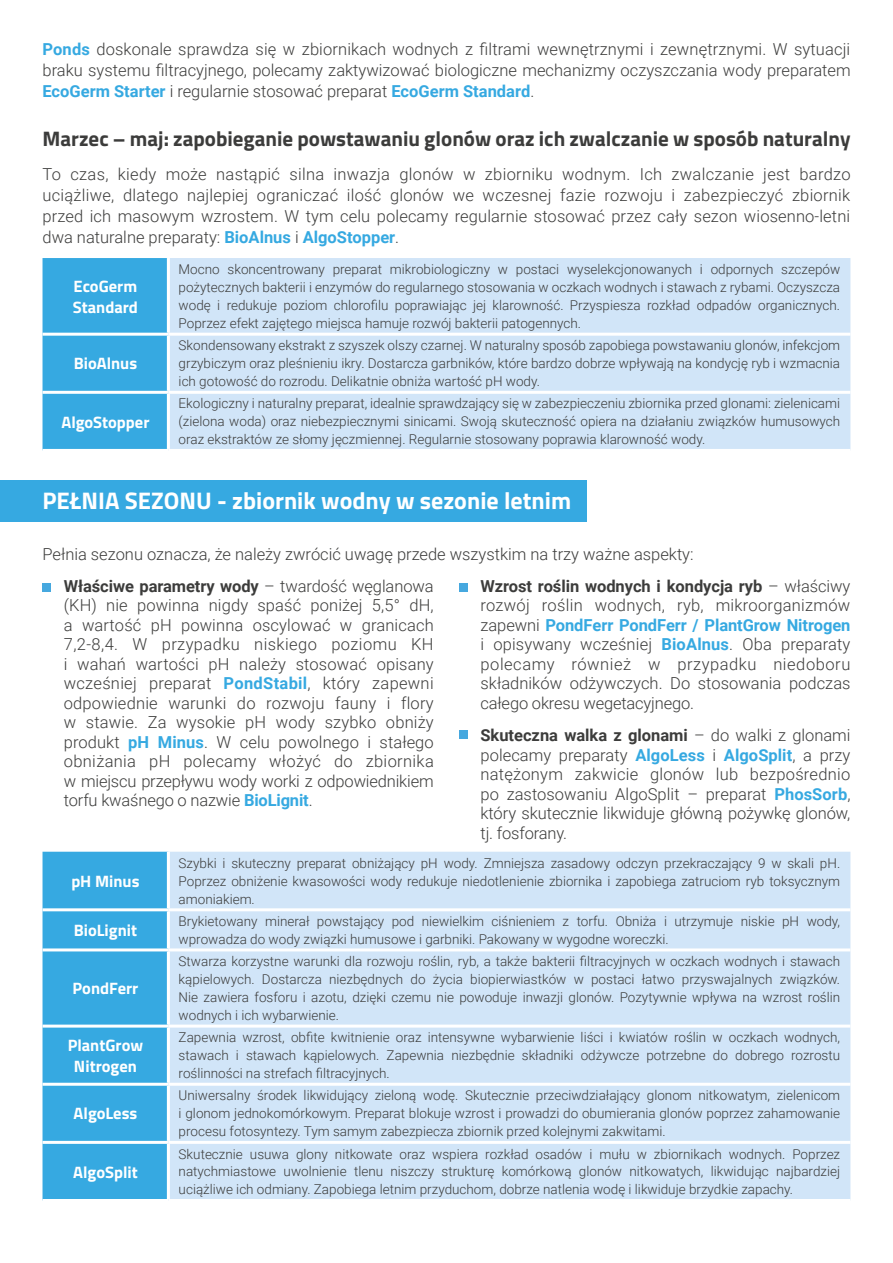
<style>
.page{position:relative;width:893px;height:1263px;background:#fff}
.page>*{position:absolute;margin:0;border:0;box-sizing:border-box;transform-origin:0 0}
.t1{font:700 24px "Titillium";color:#fff}
.t2{font:700 21px "Titillium";color:#3c3c3b}
.t3{font:300 16.5px/19.5px "Roboto";color:#3c3c3b;text-align:justify}
.t4{font:700 16.5px/21px "Titillium";color:#fff}
.t5{font:300 13.5px/18px "Roboto";color:#3c3c3b;text-align:justify}
.s1{font-weight:700;color:#36a9e1}
.s2{font-weight:700}
</style>
<div class="page">
<div style="left:43px;top:258px;width:124px;height:191px;background:#36a9e1"></div>
<div style="left:170px;top:258px;width:680px;height:191px;background:#d1e5f8"></div>
<hr style="left:43px;top:333px;width:125px;height:3px;background:#fff">
<hr style="left:43px;top:391px;width:125px;height:3px;background:#fff">
<hr style="left:168px;top:391px;width:682px;height:3px;background:#fff">
<hr style="left:168px;top:333px;width:682px;height:3px;background:#fff">
<div style="left:0;top:480px;width:587px;height:42px;background:#36a9e1"></div>
<div style="left:43px;top:583px;width:8px;height:8px;background:#46a8df"></div>
<div style="left:459px;top:583px;width:8px;height:8px;background:#46a8df"></div>
<div style="left:459px;top:730px;width:8px;height:8px;background:#46a8df"></div>
<div style="left:43px;top:852px;width:124px;height:347px;background:#36a9e1"></div>
<div style="left:170px;top:852px;width:680px;height:347px;background:#d1e5f8"></div>
<hr style="left:43px;top:908px;width:125px;height:3px;background:#fff">
<hr style="left:43px;top:1141px;width:125px;height:3px;background:#fff">
<hr style="left:168px;top:908px;width:682px;height:3px;background:#fff">
<hr style="left:168px;top:1141px;width:682px;height:3px;background:#fff">
<hr style="left:43px;top:948px;width:125px;height:3px;background:#fff">
<hr style="left:168px;top:948px;width:682px;height:3px;background:#fff">
<hr style="left:43px;top:1024px;width:125px;height:3px;background:#fff">
<hr style="left:168px;top:1024px;width:682px;height:3px;background:#fff">
<hr style="left:43px;top:1083px;width:125px;height:3px;background:#fff">
<hr style="left:168px;top:1083px;width:682px;height:3px;background:#fff">
<p class="t3" style="left:43px;top:38px;width:810px;line-height:21px"><span class="s1">Ponds</span> doskonale sprawdza się w zbiornikach wodnych z filtrami wewnętrznymi i zewnętrznymi. W sytuacji braku systemu filtracyjnego, polecamy zaktywizować biologiczne mechanizmy oczyszczania wody preparatem <span class="s1">EcoGerm Starter</span> i regularnie stosować preparat <span class="s1">EcoGerm Standard</span>.</p>
<h2 class="t2" style="left:43px;top:122px;width:809px">Marzec – maj: zapobieganie powstawaniu glonów oraz ich zwalczanie w sposób naturalny</h2>
<p class="t3" style="left:43px;top:163px;width:810px;line-height:21px">To czas, kiedy może nastąpić silna inwazja glonów w zbiorniku wodnym. Ich zwalczanie jest bardzo uciążliwe, dlatego najlepiej ograniczać ilość glonów we wczesnej fazie rozwoju i zabezpieczyć zbiornik przed ich masowym wzrostem. W tym celu polecamy regularnie stosować przez cały sezon wiosenno-letni dwa naturalne preparaty: <span class="s1">BioAlnus</span> i <span class="s1">AlgoStopper</span>.</p>
<p class="t4" style="left:73px;top:275px;width:67px">EcoGerm<br>Standard</p>
<p class="t5" style="left:179px;top:260px;width:663px">Mocno skoncentrowany preparat mikrobiologiczny w postaci wyselekcjonowanych i odpornych szczepów pożytecznych bakterii i enzymów do regularnego stosowania w oczkach wodnych i stawach z rybami. Oczyszcza wodę i redukuje poziom chlorofilu poprawiając jej klarowność. Przyspiesza rozkład odpadów organicznych.<br>Poprzez efekt zajętego miejsca hamuje rozwój bakterii patogennych.</p>
<p class="t4" style="left:74px;top:352px;width:65px">BioAlnus</p>
<p class="t4" style="left:61px;top:410px;width:90px">AlgoStopper</p>
<p class="t5" style="left:179px;top:336px;width:663px">Skondensowany ekstrakt z szyszek olszy czarnej. W naturalny sposób zapobiega powstawaniu glonów, infekcjom grzybiczym oraz pleśnieniu ikry. Dostarcza garbników, które bardzo dobrze wpływają na kondycję ryb i wzmacnia ich gotowość do rozrodu. Delikatnie obniża wartość pH wody.</p>
<p class="t5" style="left:179px;top:394px;width:663px">Ekologiczny i naturalny preparat, idealnie sprawdzający się w zabezpieczeniu zbiornika przed glonami: zielenicami (zielona woda) oraz niebezpiecznymi sinicami. Swoją skuteczność opiera na działaniu związków humusowych oraz ekstraktów ze słomy jęczmiennej. Regularnie stosowany poprawia klarowność wody.</p>
<h1 class="t1" style="left:43px;top:482px;width:530px">PEŁNIA SEZONU - zbiornik wodny w sezonie letnim</h1>
<p class="t3" style="left:64px;top:537px;width:631px;line-height:32.2px;text-indent:-21px">Pełnia sezonu oznacza, że należy zwrócić uwagę przede wszystkim na trzy ważne aspekty:<br><span class="s2">Właściwe parametry wody</span> – twardość węglanowa</p>
<p class="t3" style="left:64px;top:595px;width:372px">(KH) nie powinna nigdy spaść poniżej 5,5° dH, a wartość pH powinna oscylować w granicach 7,2-8,4. W przypadku niskiego poziomu KH i wahań wartości pH należy stosować opisany wcześniej preparat <span class="s1">PondStabil</span>, który zapewni odpowiednie warunki do rozwoju fauny i flory w stawie. Za wysokie pH wody szybko obniży produkt <span class="s1">pH Minus</span>. W celu powolnego i stałego obniżania pH polecamy włożyć do zbiornika w miejscu przepływu wody worki z odpowiednikiem torfu kwaśnego o nazwie <span class="s1">BioLignit</span>.</p>
<p class="t3" style="left:480px;top:576px;width:371px"><span class="s2">Wzrost roślin wodnych i kondycja ryb</span> – właściwy rozwój roślin wodnych, ryb, mikroorganizmów zapewni <span class="s1">PondFerr PondFerr / PlantGrow Nitrogen </span>i opisywany wcześniej <span class="s1">BioAlnus</span>. Oba preparaty polecamy również w przypadku niedoboru składników odżywczych. Do stosowania podczas całego okresu wegetacyjnego.</p>
<p class="t3" style="left:480px;top:725px;width:371px"><span class="s2">Skuteczna walka z glonami</span> – do walki z glonami polecamy preparaty <span class="s1">AlgoLess</span> i <span class="s1">AlgoSplit</span>, a przy natężonym zakwicie glonów lub bezpośrednio po zastosowaniu AlgoSplit – preparat <span class="s1">PhosSorb</span>, który skutecznie likwiduje główną pożywkę glonów, tj. fosforany.</p>
<p class="t4" style="left:71px;top:870px;width:70px">pH Minus</p>
<p class="t5" style="left:179px;top:853px;width:663px">Szybki i skuteczny preparat obniżający pH wody. Zmniejsza zasadowy odczyn przekraczający 9 w skali pH.<br>Poprzez obniżenie kwasowości wody redukuje niedotlenienie zbiornika i zapobiega zatruciom ryb toksycznym amoniakiem.</p>
<p class="t4" style="left:74px;top:919px;width:65px">BioLignit</p>
<p class="t5" style="left:179px;top:912px;width:663px">Brykietowany minerał powstający pod niewielkim ciśnieniem z torfu. Obniża i utrzymuje niskie pH wody, wprowadza do wody związki humusowe i garbniki. Pakowany w wygodne woreczki.</p>
<p class="t4" style="left:73px;top:977px;width:67px">PondFerr</p>
<p class="t5" style="left:179px;top:952px;width:663px">Stwarza korzystne warunki dla rozwoju roślin, ryb, a także bakterii filtracyjnych w oczkach wodnych i stawach kąpielowych. Dostarcza niezbędnych do życia biopierwiastków w postaci łatwo przyswajalnych związków.<br>Nie zawiera fosforu i azotu, dzięki czemu nie powoduje inwazji glonów. Pozytywnie wpływa na wzrost roślin wodnych i ich wybarwienie.</p>
<p class="t4" style="left:68px;top:1034px;width:77px;text-align:center">PlantGrow<br>Nitrogen</p>
<p class="t5" style="left:179px;top:1028px;width:663px">Zapewnia wzrost, obfite kwitnienie oraz intensywne wybarwienie liści i kwiatów roślin w oczkach wodnych, stawach i stawach kąpielowych. Zapewnia niezbędnie składniki odżywcze potrzebne do dobrego rozrostu roślinności na strefach filtracyjnych.</p>
<p class="t4" style="left:74px;top:1102px;width:65px">AlgoLess</p>
<p class="t5" style="left:179px;top:1086px;width:663px">Uniwersalny środek likwidujący zieloną wodę. Skutecznie przeciwdziałający glonom nitkowatym, zielenicom i glonom jednokomórkowym. Preparat blokuje wzrost i prowadzi do obumierania glonów poprzez zahamowanie procesu fotosyntezy. Tym samym zabezpiecza zbiornik przed kolejnymi zakwitami.</p>
<p class="t4" style="left:73px;top:1160px;width:66px">AlgoSplit</p>
<p class="t5" style="left:179px;top:1144px;width:663px">Skutecznie usuwa glony nitkowate oraz wspiera rozkład osadów i mułu w zbiornikach wodnych. Poprzez natychmiastowe uwolnienie tlenu niszczy strukturę komórkową glonów nitkowatych, likwidując najbardziej uciążliwe ich odmiany. Zapobiega letnim przyduchom, dobrze natlenia wodę i likwiduje brzydkie zapachy.</p>
</div>
